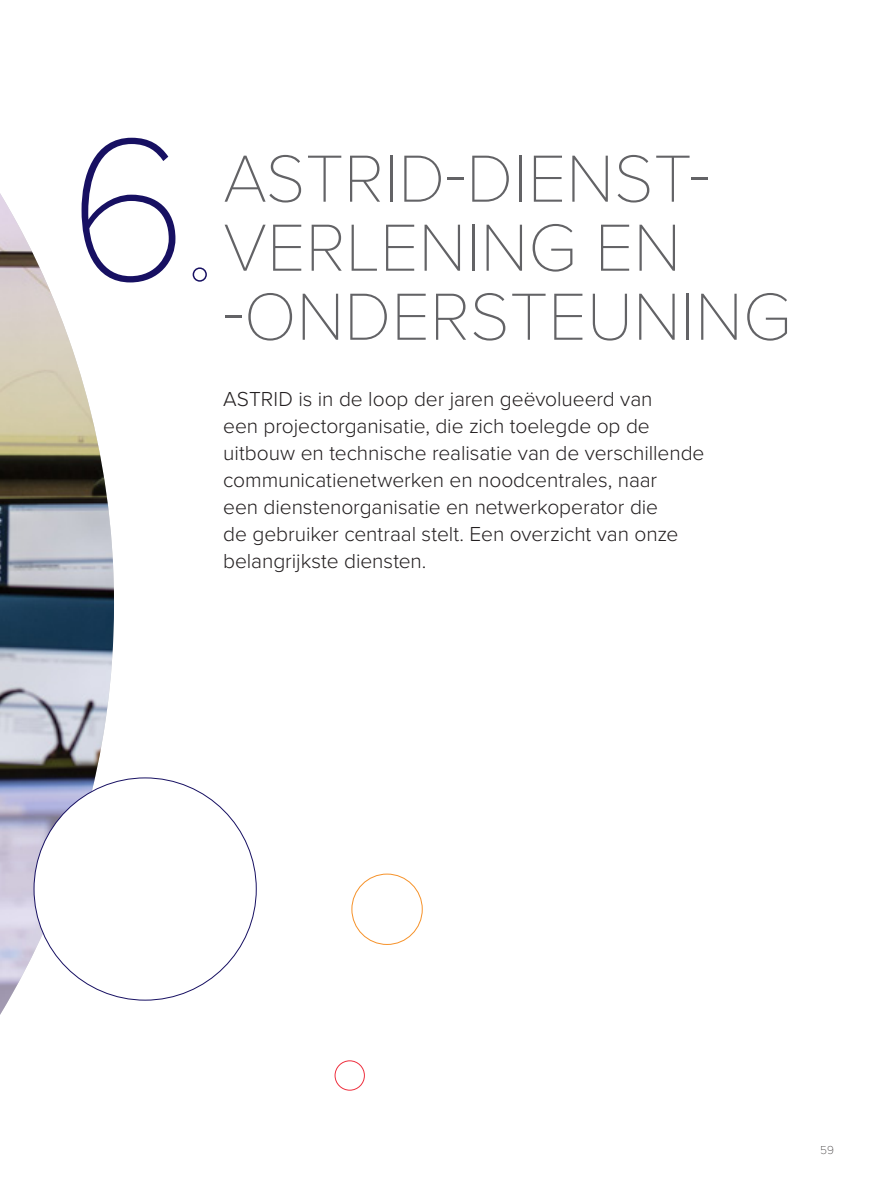
<style>
.page{position:relative;width:872px;height:1191px;background:#fff}
.page>*{position:absolute;margin:0;border:0;box-sizing:border-box;transform-origin:0 0}
._00_broodtekst{font:100 210px "Proxima Nova T";color:#171062}
.Hoofdstuktitel{font:100 69px/69px "Proxima Nova T";color:#636366}
.Hoofdstuk_intro{font:300 21px/27px "Proxima Nova";letter-spacing:-.005em;color:#231f20}
.t1{font:100 12px "Proxima Nova T";color:#231f20}
</style>
<div class="page">
<img style="left:0;top:193px;width:114px;height:822px">
<div style="left:193px;top:267px;width:14px;height:15px;border:2px solid #171062;border-radius:50%"></div>
<div style="left:335px;top:1060px;width:29px;height:30px;border:1px solid #ee2f3e;border-radius:50%"></div>
<div style="left:34px;top:778px;width:222px;height:222px;background:#fff;border-radius:50%"></div>
<div style="left:352px;top:874px;width:70px;height:70px;border:1px solid #f6922a;border-radius:50%"></div>
<p class="_00_broodtekst" style="left:68px;top:53px;width:123px">6</p>
<p class="Hoofdstuktitel" style="left:223px;top:140px;width:488px">ASTRID-DIENST-<br>VERLENING EN</p>
<p class="Hoofdstuktitel" style="left:223px;top:278px;width:570px">-ONDERSTEUNING</p>
<p class="Hoofdstuk_intro" style="left:223px;top:384px;width:483px">ASTRID is in de loop der jaren geëvolueerd van<br>een projectorganisatie, die zich toelegde op de uitbouw en technische realisatie van de verschillende communicatienetwerken en noodcentrales, naar<br>een dienstenorganisatie en netwerkoperator die<br>de gebruiker centraal stelt. Een overzicht van onze belangrijkste diensten.</p>
<p class="t1" style="left:820px;top:1140px;width:15px">59</p>
</div>
